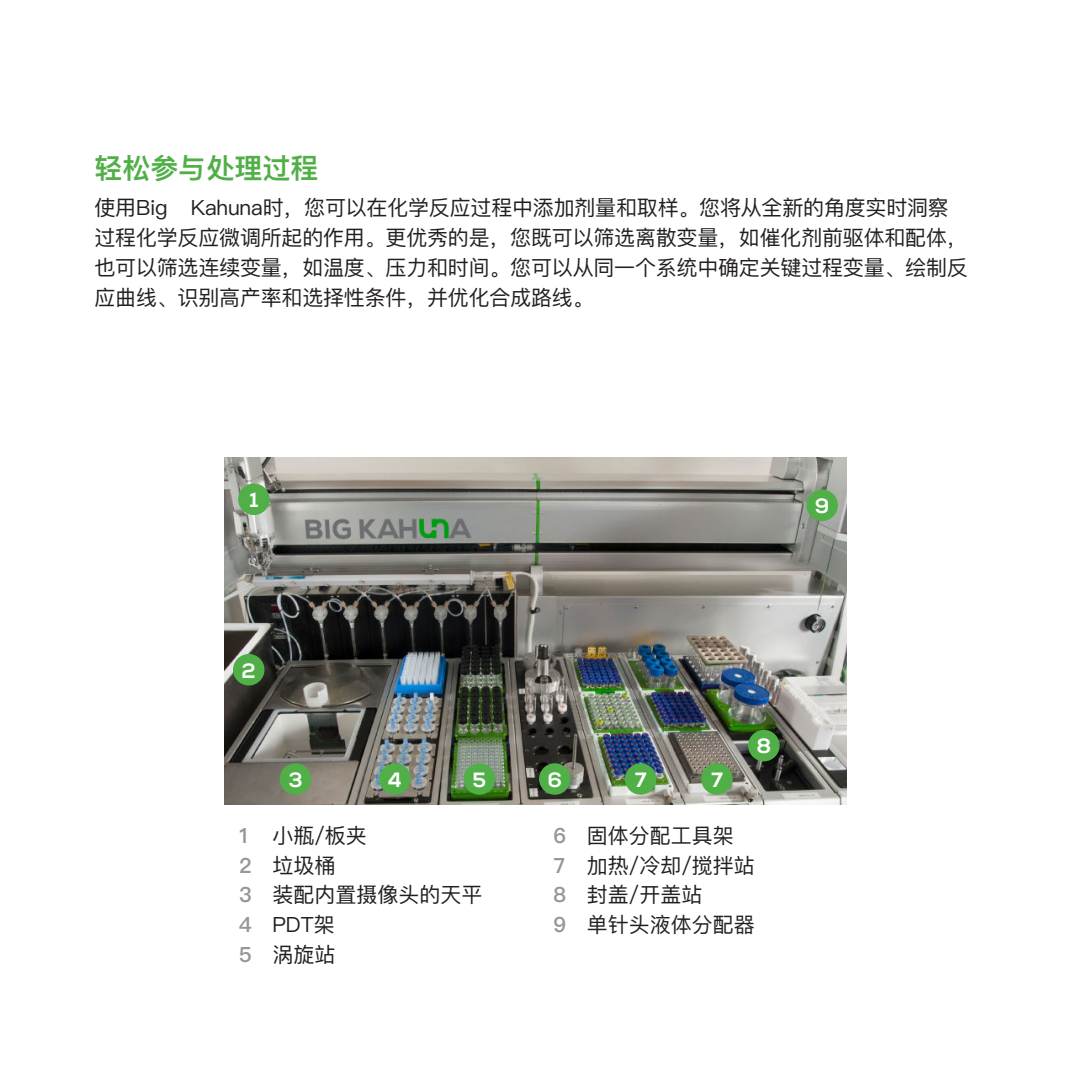
<style>
.page{position:relative;width:1071px;height:1071px;background:#fff}
.page>*{position:absolute;margin:0;border:0;box-sizing:border-box;transform-origin:0 0}
.t1{font:600 28px "Ping Fang SC";color:#50af47}
.t2{font:500 21px/29.8px "Ping Fang SC";letter-spacing:-.01em;color:#231f20}
.t3{font:21px/29.8px "Ping Fang SC";color:#231f20}
.t4{font:21px "Nexa X Bold";color:#fff}
.s1{font-family:"Ping Fang TC";font-weight:600;color:#95979a}
</style>
<div class="page">
<img style="left:225px;top:457px;width:621px;height:347px">
<div style="left:238px;top:484px;width:32px;height:31px;background:#50af47;border-radius:50%"></div>
<div style="left:233px;top:654px;width:32px;height:31px;background:#50af47;border-radius:50%"></div>
<div style="left:280px;top:763px;width:31px;height:32px;background:#50af47;border-radius:50%"></div>
<div style="left:379px;top:763px;width:32px;height:32px;background:#50af47;border-radius:50%"></div>
<div style="left:464px;top:763px;width:31px;height:32px;background:#50af47;border-radius:50%"></div>
<div style="left:539px;top:763px;width:32px;height:32px;background:#50af47;border-radius:50%"></div>
<div style="left:625px;top:763px;width:31px;height:32px;background:#50af47;border-radius:50%"></div>
<div style="left:701px;top:763px;width:32px;height:32px;background:#50af47;border-radius:50%"></div>
<div style="left:748px;top:730px;width:32px;height:31px;background:#50af47;border-radius:50%"></div>
<div style="left:806px;top:490px;width:32px;height:31px;background:#50af47;border-radius:50%"></div>
<h1 class="t1" style="left:94px;top:151px;width:225px">轻松参与处理过程</h1>
<p class="t2" style="left:94px;top:193px;width:875px">使用Big Kahuna时，您可以在化学反应过程中添加剂量和取样。您将从全新的角度实时洞察过程化学反应微调所起的作用。更优秀的是，您既可以筛选离散变量，如催化剂前驱体和配体，也可以筛选连续变量，如温度、压力和时间。您可以从同一个系统中确定关键过程变量、绘制反应曲线、识别高产率和选择性条件，并优化合成路线。</p>
<p class="t4" style="left:249px;top:488px;width:11px">1</p>
<p class="t4" style="left:815px;top:494px;width:16px">9</p>
<p class="t4" style="left:242px;top:658px;width:16px">2</p>
<p class="t4" style="left:288px;top:767px;width:16px">3</p>
<p class="t4" style="left:388px;top:767px;width:16px">4</p>
<p class="t4" style="left:473px;top:767px;width:15px">5</p>
<p class="t4" style="left:548px;top:767px;width:16px">6</p>
<p class="t4" style="left:635px;top:767px;width:13px">7</p>
<p class="t4" style="left:711px;top:767px;width:13px">7</p>
<p class="t4" style="left:756px;top:734px;width:16px">8</p>
<p class="t3" style="left:239px;top:820px;width:245px"><span class="s1">1</span> 小瓶/板夹<br><span class="s1">2</span> 垃圾桶<br><span class="s1">3</span> 装配内置摄像头的天平<br><span class="s1">4</span> PDT架<br><span class="s1">5</span> 涡旋站</p>
<p class="t3" style="left:554px;top:820px;width:203px"><span class="s1">6</span> 固体分配工具架<br><span class="s1">7</span> 加热/冷却/搅拌站<br><span class="s1">8</span> 封盖/开盖站<br><span class="s1">9</span> 单针头液体分配器</p>
</div>
